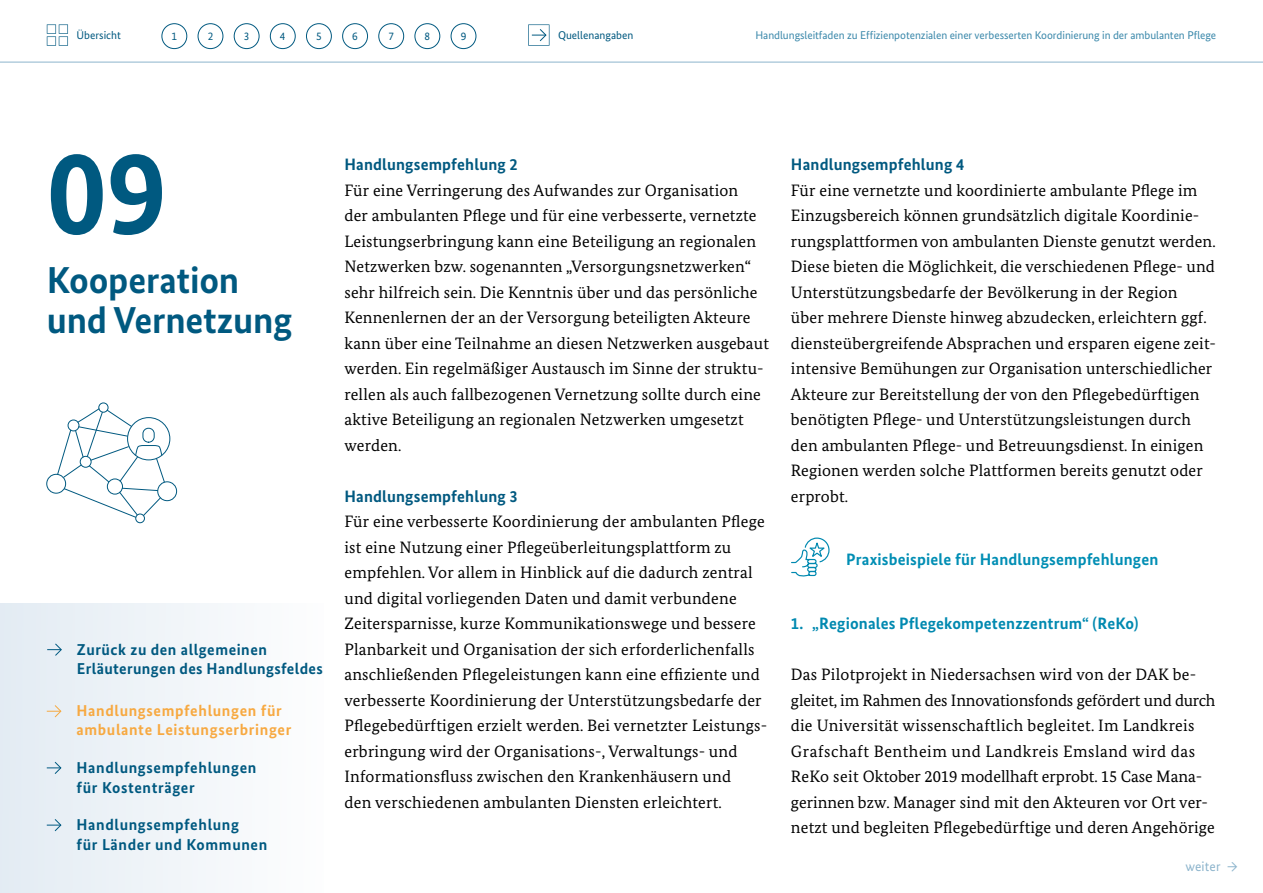
<style>
.page{position:relative;width:1263px;height:893px;background:#fff}
.page>*{position:absolute;margin:0;border:0;box-sizing:border-box;transform-origin:0 0}
.t1{font:700 120px "Bundes Sans";color:#005980}
.t2{font:700 37.5px/40.5px "Bundes Sans";letter-spacing:-.005em;color:#005980}
.t3{font:16.5px/25.5px "Bundes Serif";letter-spacing:.01em;color:#000}
.t4{font:700 16.5px "Bundes Sans";letter-spacing:.01em;color:#005980}
.t5{font:700 16.5px "Bundes Sans";letter-spacing:.01em;color:#0089b0}
.t6{font:700 16.5px "Bundes Sans";letter-spacing:.01em;color:#008eb4}
.t7{font:700 15.75px/19.5px "Bundes Sans";letter-spacing:.04em;color:#005980}
.t8{font:700 15.75px/19.5px "Bundes Sans";letter-spacing:.02em;color:#005980}
.t9{font:700 15.75px/19.5px "Bundes Sans";letter-spacing:.04em;color:#f7a941}
.t10{font:13.5px "Bundes Sans";letter-spacing:.01em;color:#8cb4cc}
.t11{font:11.25px "Bundes Sans";letter-spacing:-.005em;color:#3c89ab}
.t12{font:11.25px "Bundes Sans";color:#005980}
</style>
<div class="page">
<div style="left:0;top:604px;width:323px;height:289px;background:#f0f4f8"></div>
<svg style="left:47px;top:643px;width:15px;height:13px"></svg>
<hr style="left:0;top:62px;width:1263px;height:1px;background:#8cb4cc">
<svg style="left:47px;top:705px;width:15px;height:13px"></svg>
<svg style="left:47px;top:761px;width:15px;height:13px"></svg>
<svg style="left:47px;top:819px;width:15px;height:13px"></svg>
<div style="left:98px;top:403px;width:10px;height:9px;border:1px solid #005980;border-radius:50%"></div>
<div style="left:135px;top:514px;width:10px;height:9px;border:1px solid #005980;border-radius:50%"></div>
<div style="left:157px;top:481px;width:20px;height:20px;border:1px solid #005980;border-radius:50%"></div>
<div style="left:46px;top:474px;width:20px;height:19px;border:1px solid #005980;border-radius:50%"></div>
<svg style="left:57px;top:408px;width:108px;height:110px"></svg>
<div style="left:143px;top:428px;width:11px;height:14px;border:1px solid #005980;border-radius:5px"></div>
<div style="left:127px;top:417px;width:43px;height:43px;border:1px solid #005980;border-radius:50%"></div>
<div style="left:80px;top:456px;width:11px;height:12px;border:1px solid #005980;border-radius:50%"></div>
<svg style="left:47px;top:24px;width:21px;height:22px"></svg>
<svg style="left:528px;top:24px;width:21px;height:22px"></svg>
<div style="left:162px;top:23px;width:25px;height:26px;border:1px solid #005980;border-radius:50%"></div>
<div style="left:198px;top:23px;width:25px;height:26px;border:1px solid #005980;border-radius:50%"></div>
<div style="left:234px;top:23px;width:25px;height:26px;border:1px solid #005980;border-radius:50%"></div>
<div style="left:270px;top:23px;width:26px;height:26px;border:1px solid #005980;border-radius:50%"></div>
<div style="left:306px;top:23px;width:26px;height:26px;border:1px solid #005980;border-radius:50%"></div>
<div style="left:342px;top:23px;width:26px;height:26px;border:1px solid #005980;border-radius:50%"></div>
<div style="left:378px;top:23px;width:26px;height:26px;border:1px solid #005980;border-radius:50%"></div>
<div style="left:415px;top:23px;width:25px;height:26px;border:1px solid #005980;border-radius:50%"></div>
<div style="left:451px;top:23px;width:25px;height:26px;border:1px solid #005980;border-radius:50%"></div>
<svg style="left:791px;top:537px;width:39px;height:40px"></svg>
<p class="t12" style="left:77px;top:29px;width:46px">Übersicht</p>
<p class="t12" style="left:172px;top:29px;width:7px">1</p>
<p class="t12" style="left:208px;top:29px;width:7px">2</p>
<p class="t12" style="left:244px;top:29px;width:7px">3</p>
<p class="t12" style="left:280px;top:29px;width:7px">4</p>
<p class="t12" style="left:316px;top:29px;width:7px">5</p>
<p class="t12" style="left:352px;top:29px;width:7px">6</p>
<p class="t12" style="left:388px;top:29px;width:7px">7</p>
<p class="t12" style="left:425px;top:29px;width:7px">8</p>
<p class="t12" style="left:461px;top:29px;width:7px">9</p>
<p class="t12" style="left:558px;top:29px;width:77px">Quellenangaben</p>
<p class="t11" style="left:755px;top:29px;width:462px">Handlungsleitfaden zu Effizienpotenzialen einer verbesserten Koordinierung in der ambulanten Pflege</p>
<h1 class="t1" style="left:47px;top:119px;width:121px">09</h1>
<h2 class="t2" style="left:47px;top:259px;width:247px">Kooperation und Vernetzung</h2>
<p class="t8" style="left:77px;top:640px;width:247px">Zurück zu den allgemeinen<br>Erläuterungen des Handlungsfeldes</p>
<p class="t9" style="left:77px;top:701px;width:216px">Handlungsempfehlungen für ambulante Leistungserbringer</p>
<p class="t7" style="left:77px;top:758px;width:181px">Handlungsempfehlungen für Kostenträger</p>
<p class="t7" style="left:77px;top:815px;width:192px">Handlungsempfehlung<br>für Länder und Kommunen</p>
<h3 class="t4" style="left:344px;top:154px;width:175px">Handlungsempfehlung 2</h3>
<p class="t3" style="left:344px;top:177px;width:426px">Für eine Verringerung des Aufwandes zur Organisation<br>der ambulanten Pflege und für eine verbesserte, vernetzte Leistungserbringung kann eine Beteiligung an regionalen Netzwerken bzw. sogenannten „Versorgungsnetzwerken“ sehr hilfreich sein. Die Kenntnis über und das persönliche Kennenlernen der an der Versorgung beteiligten Akteure kann über eine Teilnahme an diesen Netzwerken ausgebaut werden. Ein regelmäßiger Austausch im Sinne der struktu&shy;rellen als auch fallbezogenen Vernetzung sollte durch eine aktive Beteiligung an regionalen Netzwerken umgesetzt werden.</p>
<h3 class="t4" style="left:344px;top:486px;width:175px">Handlungsempfehlung 3</h3>
<p class="t3" style="left:344px;top:509px;width:424px">Für eine verbesserte Koordinierung der ambulanten Pflege ist eine Nutzung einer Pflegeüberleitungsplattform zu empfehlen. Vor allem in Hinblick auf die dadurch zentral und digital vorliegenden Daten und damit verbundene Zeitersparnisse, kurze Kommunikationswege und bessere Planbarkeit und Organisation der sich erforderlichenfalls anschließenden Pflegeleistungen kann eine effiziente und verbesserte Koordinierung der Unterstützungsbedarfe der Pflegebedürftigen erzielt werden. Bei vernetzter Leistungs&shy;erbringung wird der Organisations-, Verwaltungs- und Informationsfluss zwischen den Kranken häusern und<br>den verschiedenen ambulanten Diensten erleichtert.</p>
<h3 class="t4" style="left:791px;top:154px;width:175px">Handlungsempfehlung 4</h3>
<p class="t3" style="left:791px;top:177px;width:426px">Für eine vernetzte und koordinierte ambulante Pflege im Einzugsbereich können grundsätzlich digitale Koordinie&shy;rungsplattformen von ambulanten Dienste genutzt werden.<br>Diese bieten die Möglichkeit, die verschiedenen Pflege- und Unterstützungsbedarfe der Bevölkerung in der Region<br>über mehrere Dienste hinweg abzudecken, erleichtern ggf. diensteübergreifende Absprachen und ersparen eigene zeit&shy;intensive Bemühungen zur Organisation unterschiedlicher Akteure zur Bereitstellung der von den Pflegebedürftigen benötigten Pflege- und Unterstützungsleistungen durch den ambulanten Pflege- und Betreuungsdienst. In einigen Regionen werden solche Plattformen bereits genutzt oder erprobt.</p>
<h3 class="t6" style="left:846px;top:549px;width:314px">Praxisbeispiele für Handlungsempfehlungen</h3>
<h4 class="t5" style="left:791px;top:614px;width:349px">1. „Regionales Pflegekompetenzzentrum“ (ReKo)</h4>
<p class="t3" style="left:791px;top:662px;width:426px">Das Pilotprojekt in Niedersachsen wird von der DAK be&shy;gleitet, im Rahmen des Innovationsfonds gefördert und durch die Universität wissenschaftlich begleitet. Im Landkreis Grafschaft Bentheim und Landkreis Emsland wird das ReKo seit Oktober 2019 modellhaft erprobt. 15 Case Mana&shy;gerinnen bzw. Manager sind mit den Akteuren vor Ort ver&shy;netzt und begleiten Pflegebedürftige und deren Angehörige</p>
<p class="t10" style="left:1185px;top:858px;width:54px">weiter →</p>
</div>
